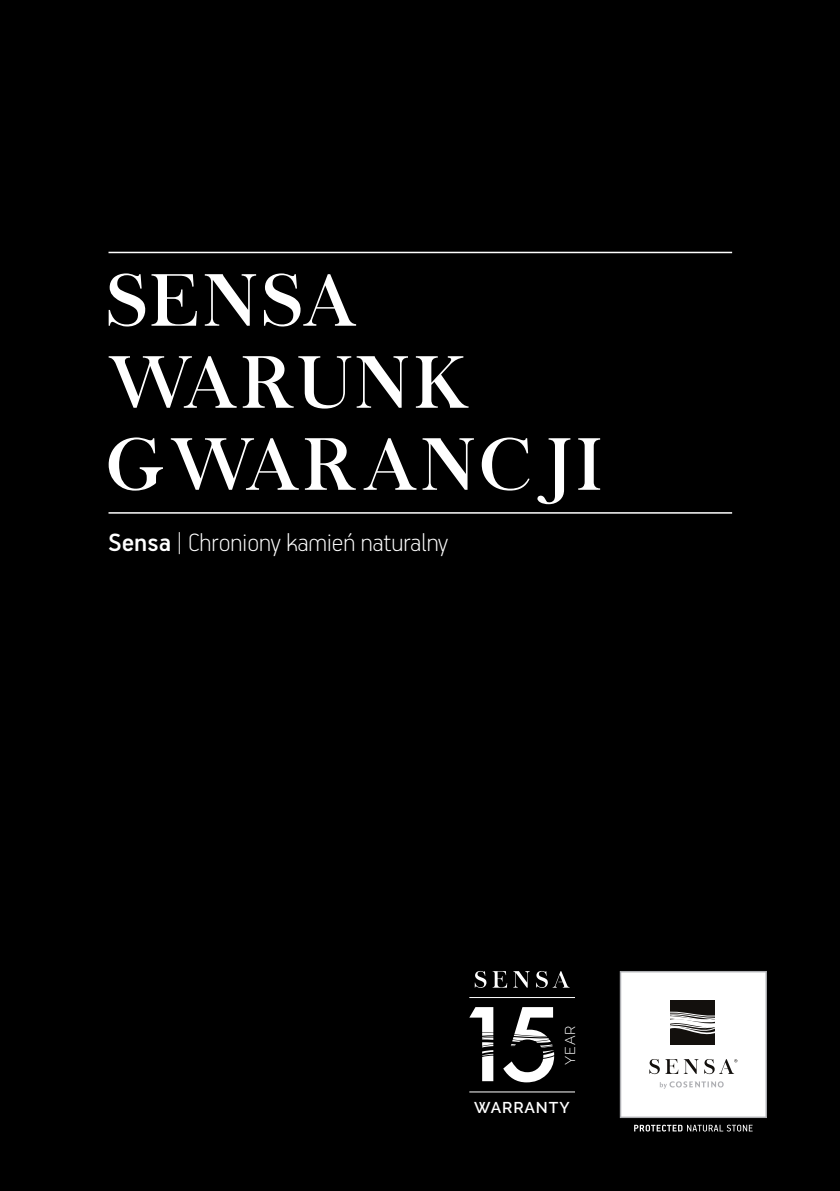
<style>
.page{position:relative;width:840px;height:1191px;background:#fff}
.page>*{position:absolute;margin:0;border:0;box-sizing:border-box;transform-origin:0 0}
.t1{font:72.6px "Chapaza";letter-spacing:.055em;color:#fff}
.t2{font:72.6px "Chapaza";letter-spacing:.08em;color:#fff}
.t3{font:100 28px "PF Handbook Pro";color:#fff}
.t4{font:600 15.6px "Raleway";letter-spacing:.06em;color:#fff}
.t5{font:300 14px "Raleway";color:#fff}
.s1{font-weight:500}
</style>
<div class="page">
<div style="left:0;top:0;width:839px;height:1191px;background:#000"></div>
<hr style="left:108px;top:252px;width:623px;height:1px;background:#fff">
<hr style="left:108px;top:512px;width:623px;height:1px;background:#fff">
<svg style="left:469px;top:1007px;width:24px;height:74px"></svg>
<svg style="left:503px;top:1007px;width:51px;height:75px"></svg>
<svg style="left:474px;top:971px;width:12px;height:17px"></svg>
<svg style="left:492px;top:971px;width:15px;height:16px"></svg>
<svg style="left:513px;top:971px;width:16px;height:16px"></svg>
<svg style="left:536px;top:971px;width:33px;height:17px"></svg>
<hr style="left:469px;top:1091px;width:105px;height:1px;background:#fff">
<hr style="left:469px;top:997px;width:105px;height:1px;background:#fff">
<svg style="left:619px;top:971px;width:147px;height:147px"></svg>
<div style="left:621px;top:972px;width:144px;height:144px;background:#fff"></div>
<svg style="left:659px;top:1081px;width:64px;height:7px"></svg>
<svg style="left:649px;top:1059px;width:10px;height:15px"></svg>
<svg style="left:665px;top:1059px;width:72px;height:15px"></svg>
<div style="left:669px;top:1000px;width:45px;height:44px;background:#13100d"></div>
<svg style="left:669px;top:1011px;width:45px;height:23px"></svg>
<svg style="left:634px;top:1124px;width:118px;height:7px"></svg>
<p class="t1" style="left:107px;top:258px;width:251px">SENSA</p>
<p class="t1" style="left:107px;top:340px;width:363px">WARUNK</p>
<p class="t2" style="left:107px;top:422px;width:495px">GWARANCJI</p>
<p class="t3" style="left:108px;top:525px;width:341px"><span class="s1">Sensa</span> | Chroniony kamień naturalny</p>
<p class="t5" style="left:561px;top:1064px;width:40px;rotate:-90deg">YEAR</p>
<p class="t4" style="left:474px;top:1098px;width:97px">WARRANTY</p>
</div>
